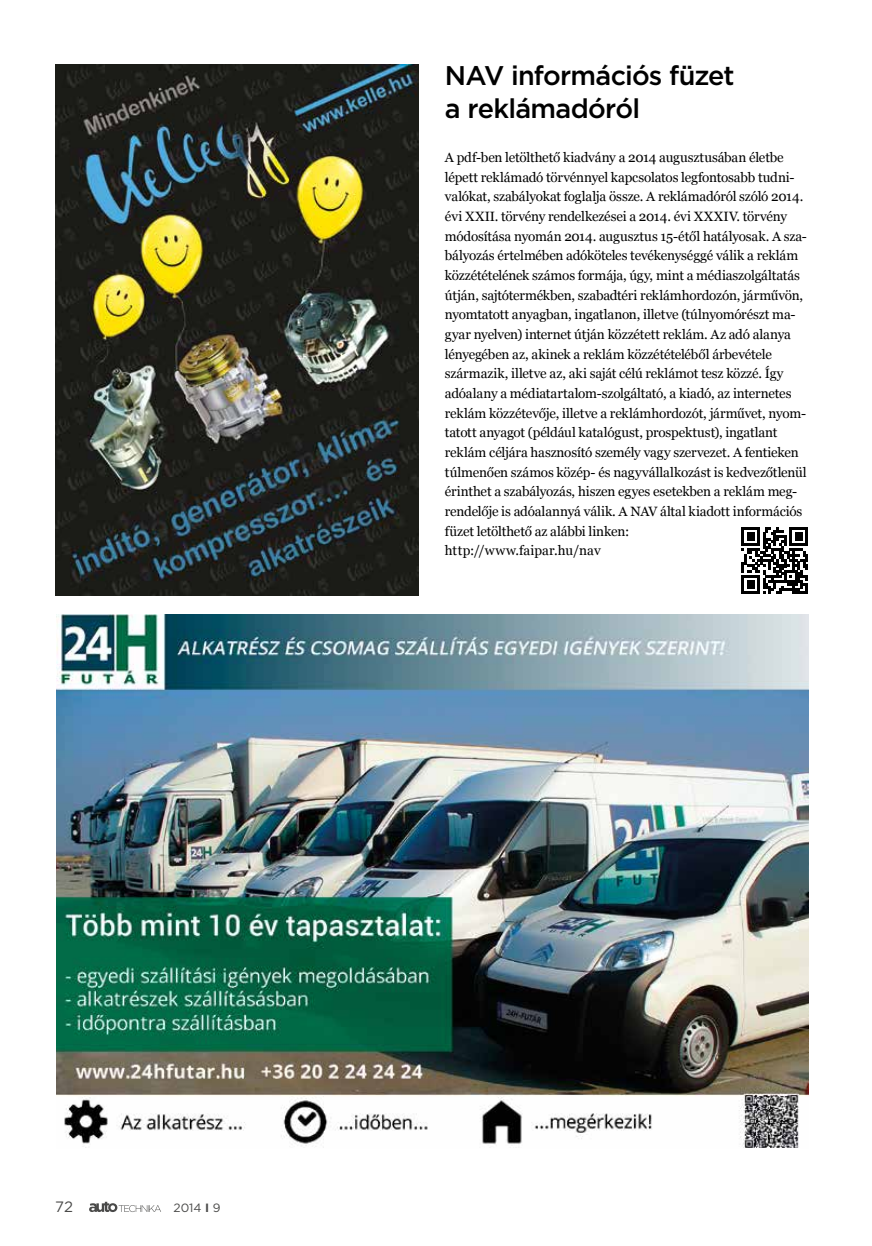
<style>
.page{position:relative;width:872px;height:1246px;background:#fff}
.page>*{position:absolute;margin:0;border:0;box-sizing:border-box;transform-origin:0 0}
.t1{font:500 27px/32.4px "Gotham";letter-spacing:-.03em;color:#000}
.t2{font:15px "Gotham";color:#4a4a49}
.t3{font:13.5px/19.6px "Georgia";letter-spacing:-.01em;color:#000}
.t4{font:12px "Gotham";color:#4a4a49}
.s1{font-weight:700}
</style>
<div class="page">
<svg style="left:89px;top:1202px;width:72px;height:10px"></svg>
<img style="left:56px;top:614px;width:752px;height:534px">
<img style="left:55px;top:64px;width:364px;height:532px">
<svg style="left:741px;top:527px;width:67px;height:67px"></svg>
<h1 class="t1" style="left:445px;top:59px;width:291px">NAV információs füzet a reklámadóról</h1>
<p class="t3" style="left:445px;top:147px;width:363px">A pdf-ben letölthető kiadvány a 2014 augusztusában életbe lépett reklámadó törvénnyel kapcsolatos legfontosabb tudni&shy;valókat, szabályokat foglalja össze. A reklámadóról szóló 2014. évi XXII. törvény rendelkezései a 2014. évi XXXIV. törvény módosítása nyomán 2014. augusztus 15-étől hatályosak. A sza&shy;bályozás értelmében adóköteles tevékenységgé válik a reklám közzétételének számos formája, úgy, mint a médiaszolgáltatás útján, sajtótermékben, szabadtéri reklámhordozón, járművön, nyomtatott anyagban, ingatlanon, illetve (túlnyomórészt ma&shy;gyar nyelven) internet útján közzétett reklám. Az adó alanya lényegében az, akinek a reklám közzétételéből árbevétele származik, illetve az, aki saját célú reklámot tesz közzé. Így adóalany a médiatartalom-szolgáltató, a kiadó, az internetes reklám közzétevője, illetve a reklámhordozót, járművet, nyom&shy;tatott anyagot (például katalógust, prospektust), ingatlant reklám céljára hasznosító személy vagy szervezet. A fentieken túlmenően számos közép- és nagyvállalkozást is kedvezőtlenül érinthet a szabályozás, hiszen egyes esetekben a reklám meg&shy;rendelője is adóalannyá válik. A NAV által kiadott információs füzet letölthető az alábbi linken:<br>http://www.faipar.hu/nav</p>
<p class="t2" style="left:55px;top:1197px;width:19px">72</p>
<p class="t4" style="left:173px;top:1200px;width:49px">2014 <span class="s1">I</span> 9</p>
</div>
